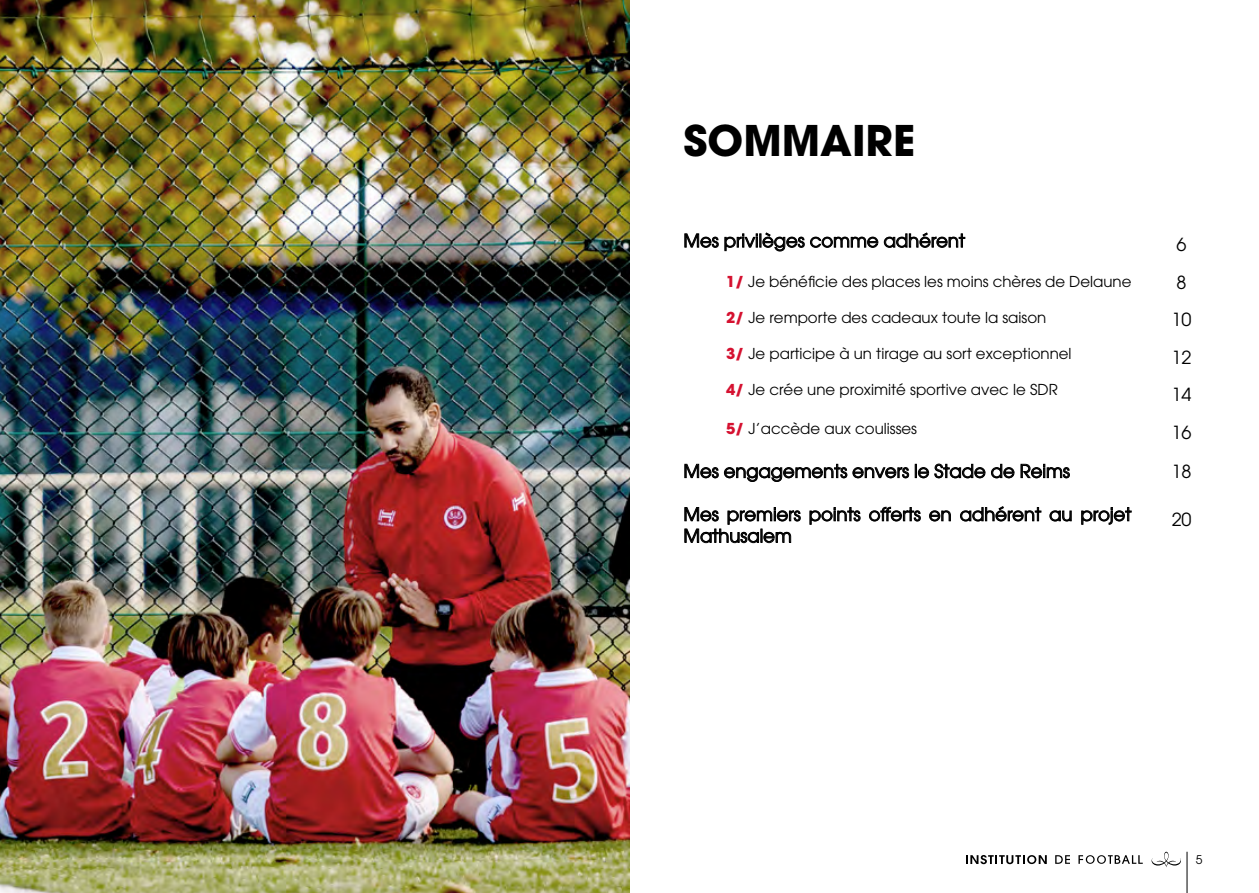
<style>
.page{position:relative;width:1259px;height:893px;background:#fff}
.page>*{position:absolute;margin:0;border:0;box-sizing:border-box;transform-origin:0 0}
.t1{font:700 42px "ITC Avant Garde Std";color:#000}
.t2{font:18px/37.8px "ITC Avant Garde Std";color:#000}
.t3{font:15px "ITC Avant Garde Std";color:#000}
.t4{font:12px "ITC Avant Garde Std";color:#000}
.s1{font-weight:700;color:#d51130}
</style>
<div class="page">
<svg style="left:1151px;top:852px;width:30px;height:15px"></svg>
<hr style="left:1186px;top:852px;width:1px;height:41px;background:#000">
<svg style="left:966px;top:855px;width:80px;height:9px"></svg>
<svg style="left:1055px;top:855px;width:15px;height:9px"></svg>
<svg style="left:1078px;top:855px;width:64px;height:9px"></svg>
<svg style="left:684px;top:232px;width:281px;height:20px"></svg>
<svg style="left:684px;top:463px;width:225px;height:19px"></svg>
<svg style="left:915px;top:463px;width:99px;height:16px"></svg>
<svg style="left:1020px;top:463px;width:50px;height:16px"></svg>
<svg style="left:809px;top:507px;width:52px;height:18px"></svg>
<svg style="left:869px;top:506px;width:52px;height:16px"></svg>
<svg style="left:929px;top:510px;width:22px;height:12px"></svg>
<svg style="left:960px;top:506px;width:81px;height:16px"></svg>
<svg style="left:1049px;top:510px;width:23px;height:12px"></svg>
<svg style="left:1081px;top:507px;width:51px;height:18px"></svg>
<svg style="left:684px;top:507px;width:117px;height:36px"></svg>
<img style="left:0;top:0;width:629px;height:893px">
<h1 class="t1" style="left:683px;top:112px;width:233px">SOMMAIRE</h1>
<p class="t2" style="left:683px;top:221px;width:283px">Mes privilèges comme adhérent</p>
<p class="t3" style="left:726px;top:272px;width:407px"><span class="s1">1/</span> Je bénéficie des places les moins chères de Delaune</p>
<p class="t3" style="left:726px;top:308px;width:322px"><span class="s1">2/</span> Je remporte des cadeaux toute la saison</p>
<p class="t3" style="left:726px;top:344px;width:347px"><span class="s1">3/</span> Je participe à un tirage au sort exceptionnel</p>
<p class="t3" style="left:726px;top:380px;width:333px"><span class="s1">4/</span> Je crée une proximité sportive avec le SDR</p>
<p class="t3" style="left:726px;top:420px;width:192px"><span class="s1">5/</span> J’accède aux coulisses</p>
<p class="t2" style="left:683px;top:452px;width:388px">Mes engagements envers le Stade de Reims</p>
<p class="t2" style="left:683px;top:503px;width:449px;line-height:21.6px">Mes premiers points offerts en adhérent au projet<br>Mathusalem</p>
<p class="t2" style="left:1171px;top:226px;width:21px">6<br>8<br>10<br>12<br>14<br>16<br>18</p>
<p class="t2" style="left:1171px;top:500px;width:21px">20</p>
<p class="t4" style="left:1195px;top:852px;width:8px">5</p>
</div>
